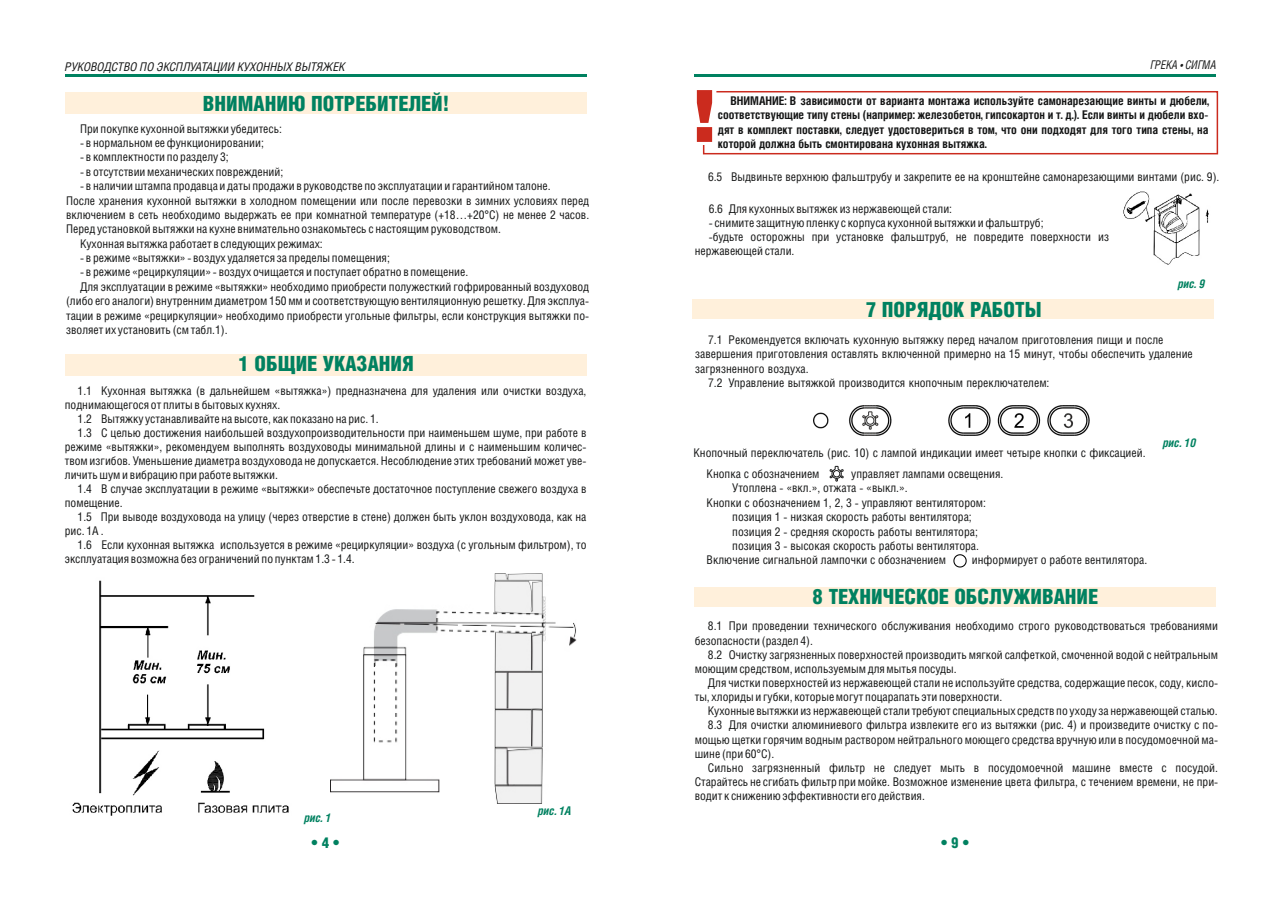
<style>
.page{position:relative;width:1280px;height:910px;background:#fff}
.page>*{position:absolute;margin:0;border:0;box-sizing:border-box;transform-origin:0 0}
.t1{font:72px "Helios Black C";color:#cb2b1e}
.t2{font:21px "Helios Cond Black C";color:#008160}
.t3{font:15px "Helios Cond Black C";color:#008160}
.t4{font:12px/14.2px "Helios Cond C";color:#151616}
.t5{font:700 12px/14.4px "Helios Cond C";color:#151616;text-align:justify}
.t6{font:italic 12px "Helios Cond C";color:#151616}
.t7{font:italic 700 12px "Helios Cond C";color:#008160}
.t8{font:italic 12px "Helios Cond C";color:#151616;scale:.9 1}
</style>
<div class="page">
<hr style="left:65px;top:74px;width:521px;height:3px;background:#008160">
<hr style="left:694px;top:74px;width:522px;height:3px;background:#008160">
<div style="left:65px;top:93px;width:521px;height:21px;background:#fff0db"></div>
<div style="left:65px;top:354px;width:521px;height:22px;background:#fff0db"></div>
<div style="left:693px;top:299px;width:521px;height:19px;background:#fff0db"></div>
<div style="left:694px;top:587px;width:521px;height:19px;background:#fff0db"></div>
<svg style="left:702px;top:91px;width:517px;height:64px"></svg>
<img style="left:72px;top:580px;width:217px;height:236px">
<img style="left:1123px;top:191px;width:86px;height:74px">
<img style="left:814px;top:405px;width:275px;height:30px">
<img style="left:331px;top:574px;width:245px;height:229px">
<svg style="left:953px;top:554px;width:14px;height:14px"></svg>
<svg style="left:829px;top:466px;width:15px;height:16px"></svg>
<p class="t6" style="left:65px;top:61px;width:282px">РУКОВОДСТВО ПО ЭКСПЛУАТАЦИИ КУХОННЫХ ВЫТЯЖЕК</p>
<h2 class="t2" style="left:203px;top:94px;width:248px">ВНИМАНИЮ ПОТРЕБИТЕЛЕЙ!</h2>
<p class="t4" style="left:80px;top:122px;width:203px">При покупке кухонной вытяжки убедитесь:</p>
<p class="t4" style="left:80px;top:136px;width:185px">- в нормальном ее функционировании;</p>
<p class="t4" style="left:80px;top:151px;width:150px">- в комплектности по разделу 3;</p>
<p class="t4" style="left:80px;top:165px;width:205px">- в отсутствии механических повреждений;</p>
<p class="t4" style="left:80px;top:180px;width:472px">- в наличии штампа продавца и даты продажи в руководстве по эксплуатации и гарантийном талоне.</p>
<p class="t4" style="left:66px;top:194px;width:525px">После хранения кухонной вытяжки в холодном помещении или после перевозки в зимних условиях перед</p>
<p class="t4" style="left:66px;top:208px;width:525px">включением в сеть необходимо выдержать ее при комнатной температуре (+18…+20°C) не менее 2 чаcов.</p>
<p class="t4" style="left:66px;top:223px;width:436px">Перед установкой вытяжки на кухне внимательно ознакомьтесь с настоящимруководством.</p>
<p class="t4" style="left:80px;top:237px;width:244px">Кухонная вытяжка работает в следующих режимах:</p>
<p class="t4" style="left:80px;top:251px;width:311px">- в режиме «вытяжки» - воздух удаляется за пределы помещения;</p>
<p class="t4" style="left:80px;top:266px;width:390px">- в режиме «рециркуляции» - воздух очищается и поступает обратно в помещение.</p>
<p class="t4" style="left:80px;top:280px;width:511px">Для эксплуатации в режиме «вытяжки» необходимо приобрести полужесткий гофрированный воздуховод</p>
<p class="t4" style="left:66px;top:295px;width:525px">(либо его аналоги) внутренним диаметром 150 мм и соответствующую вентиляционную решетку. Для эксплуа-</p>
<p class="t4" style="left:66px;top:309px;width:525px">тации в режиме «рециркуляции» необходимо приобрести угольные фильтры, если конструкция вытяжки по-</p>
<p class="t4" style="left:66px;top:323px;width:163px">зволяет их установить (см табл.1).</p>
<h2 class="t2" style="left:239px;top:354px;width:177px">1 ОБЩИЕ УКАЗАНИЯ</h2>
<p class="t4" style="left:78px;top:384px;width:510px">1.1 Кухонная вытяжка (в дальнейшем «вытяжка») предназначена для удаления или очистки воздуха,</p>
<p class="t4" style="left:65px;top:398px;width:217px">поднимающегося от плиты в бытовых кухнях.</p>
<p class="t4" style="left:78px;top:412px;width:303px">1.2 Вытяжку устанавливайте на высоте, как показано на рис. 1.</p>
<p class="t4" style="left:78px;top:426px;width:510px">1.3 С целью достижения наибольшей воздухопроизводительности при наименьшем шуме, при работе в</p>
<p class="t4" style="left:65px;top:440px;width:523px">режиме «вытяжки», рекомендуем выполнять воздуховоды минимальной длины и с наименьшим количес-</p>
<p class="t4" style="left:65px;top:454px;width:523px">твом изгибов. Уменьшение диаметра воздуховода не допускается. Несоблюдение этих требований может уве-</p>
<p class="t4" style="left:65px;top:468px;width:215px">личить шум и вибрацию при работе вытяжки.</p>
<p class="t4" style="left:78px;top:482px;width:510px">1.4 В случае эксплуатации в режиме «вытяжки» обеспечьте достаточное поступление свежего воздуха в</p>
<p class="t4" style="left:65px;top:496px;width:59px">помещение.</p>
<p class="t4" style="left:78px;top:510px;width:510px">1.5 При выводе воздуховода на улицу (через отверстие в стене) должен быть уклон воздуховода, как на</p>
<p class="t4" style="left:65px;top:524px;width:40px">рис. 1А .</p>
<p class="t4" style="left:78px;top:538px;width:510px">1.6 Если кухонная вытяжка используется в режиме «рециркуляции» воздуха (с угольным фильтром), то</p>
<p class="t4" style="left:65px;top:552px;width:291px">эксплуатация возможна без ограничений по пунктам 1.3 - 1.4.</p>
<p class="t7" style="left:304px;top:812px;width:29px">рис. 1</p>
<p class="t7" style="left:538px;top:806px;width:35px">рис. 1А</p>
<p class="t8" style="left:1150px;top:59px;width:75px">ГРЕКА • СИГМА</p>
<h1 class="t1" style="left:692px;top:83px;width:25px">!</h1>
<p class="t5" style="left:718px;top:94px;width:493px;text-indent:13px">ВНИМАНИЕ: В зависимости от варианта монтажа используйте самонарезающие винты и дюбели, соответствующие типу стены (например: железобетон, гипсокартон и т. д.). Если винты и дюбели вхо&shy;дят в комплект поставки, следует удостовериться в том, что они подходят для того типа стены, на</p>
<p class="t5" style="left:718px;top:137px;width:270px">которой должна быть смонтирована кухонная вытяжка.</p>
<p class="t4" style="left:708px;top:171px;width:513px">6.5 Выдвиньте верхнюю фальштрубу и закрепите ее на кронштейне самонарезающими винтами (рис. 9).</p>
<p class="t4" style="left:709px;top:203px;width:245px">6.6 Для кухонных вытяжек из нержавеющей стали:</p>
<p class="t4" style="left:709px;top:217px;width:336px">- снимите защитную пленку с корпуса кухонной вытяжки и фальштруб;</p>
<p class="t4" style="left:709px;top:231px;width:402px">-будьте осторожны при установке фальштруб, не повредите поверхности из</p>
<p class="t4" style="left:695px;top:244px;width:101px">нержавеющей стали.</p>
<p class="t7" style="left:1178px;top:278px;width:29px">рис. 9</p>
<h2 class="t2" style="left:866px;top:300px;width:177px">7 ПОРЯДОК РАБОТЫ</h2>
<p class="t4" style="left:708px;top:333px;width:457px">7.1 Рекомендуется включать кухонную вытяжку перед началом приготовления пищи и после</p>
<p class="t4" style="left:695px;top:348px;width:499px">завершения приготовления оставлять включенной примерно на 15 минут, чтобы обеспечить удаление</p>
<p class="t4" style="left:695px;top:362px;width:115px">загрязненного воздуха.</p>
<p class="t4" style="left:708px;top:376px;width:343px">7.2 Управление вытяжкой производится кнопочным переключателем:</p>
<p class="t4" style="left:693px;top:446px;width:454px">Кнопочный переключатель (рис. 10) с лампой индикации имеет четыре кнопки с фиксацией.</p>
<p class="t4" style="left:707px;top:467px;width:114px">Кнопка с обозначением</p>
<p class="t4" style="left:851px;top:467px;width:154px">управляет лампами освещения.</p>
<p class="t4" style="left:732px;top:482px;width:177px">Утоплена - «вкл.», отжата - «выкл.».</p>
<p class="t4" style="left:707px;top:496px;width:281px">Кнопки с обозначением 1, 2, 3 - управляют вентилятором:</p>
<p class="t4" style="left:732px;top:510px;width:241px">позиция 1 - низкая скорость работы вентилятора;</p>
<p class="t4" style="left:732px;top:525px;width:247px">позиция 2 - средняя скорость работы вентилятора;</p>
<p class="t4" style="left:732px;top:539px;width:248px">позиция 3 - высокая скорость работы вентилятора.</p>
<p class="t4" style="left:707px;top:554px;width:241px">Включение сигнальной лампочки с обозначением</p>
<p class="t4" style="left:972px;top:554px;width:177px">информирует о работе вентилятора.</p>
<p class="t7" style="left:1163px;top:437px;width:35px">рис. 10</p>
<h2 class="t2" style="left:813px;top:587px;width:287px">8 ТЕХНИЧЕСКОЕ ОБСЛУЖИВАНИЕ</h2>
<p class="t4" style="left:695px;top:620px;width:525px;text-indent:13px">8.1 При проведении технического обслуживания необходимо строго руководствоваться требованиями безопасности (раздел 4).</p>
<p class="t4" style="left:695px;top:648px;width:525px;text-indent:13px">8.2 Очистку загрязненных поверхностей производить мягкой салфеткой, смоченной водой с нейтральным моющим средством, используемым для мытья посуды.</p>
<p class="t4" style="left:695px;top:676px;width:525px;text-indent:13px">Для чистки поверхностей из нержавеющей стали не используйте средства, содержащие песок, соду, кисло&shy;ты, хлориды и губки, которые могут поцарапать эти поверхности.</p>
<p class="t4" style="left:708px;top:705px;width:511px">Кухонные вытяжки из нержавеющей стали требуют специальных средств по уходу за нержавеющей сталью.</p>
<p class="t4" style="left:708px;top:719px;width:512px">8.3 Для очистки алюминиевого фильтра извлеките его из вытяжки (рис. 4) и произведите очистку с по-</p>
<p class="t4" style="left:695px;top:733px;width:525px">мощью щетки горячим водным раствором нейтрального моющего средства вручную или в посудомоечной ма-</p>
<p class="t4" style="left:695px;top:747px;width:81px">шине (при 60°С).</p>
<p class="t4" style="left:708px;top:761px;width:512px">Сильно загрязненный фильтр не следует мыть в посудомоечной машине вместе с посудой.</p>
<p class="t4" style="left:695px;top:775px;width:525px">Старайтесь не сгибать фильтр при мойке. Возможное изменение цвета фильтра, с течением времени, не при-</p>
<p class="t4" style="left:695px;top:790px;width:232px">водит к снижению эффективности его действия.</p>
<p class="t3" style="left:311px;top:835px;width:29px">• 4 •</p>
<p class="t3" style="left:941px;top:835px;width:29px">• 9 •</p>
</div>
